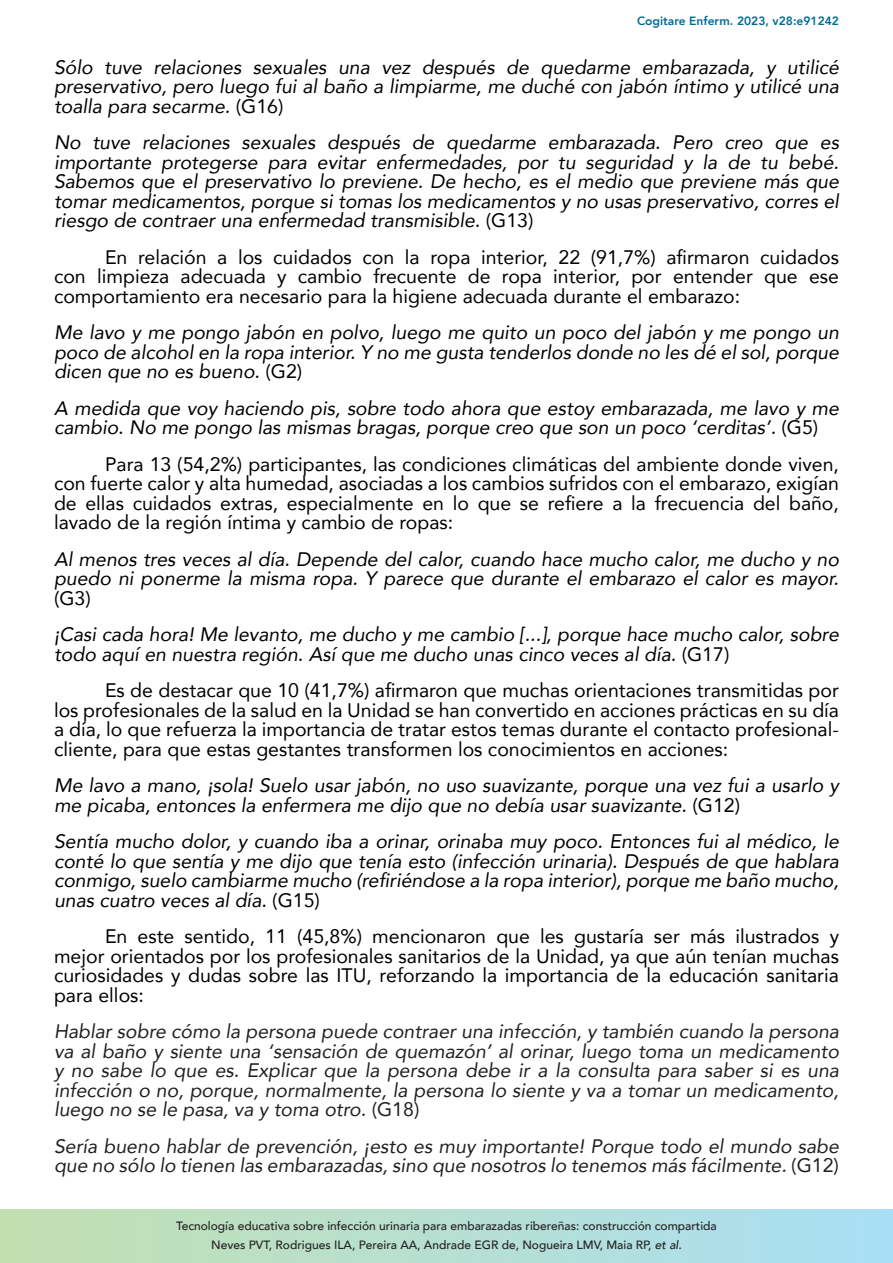
<style>
.page{position:relative;width:893px;height:1263px;background:#fff}
.page>*{position:absolute;margin:0;border:0;box-sizing:border-box;transform-origin:0 0}
.t1{font:italic 19.5px/19.5px "Avenir";color:#000;text-align:justify}
.t2{font:19.5px/19.5px "Avenir";color:#000;text-align:justify}
.t3{font:italic 19.5px/19.5px "Avenir";color:#231f20;text-align:justify}
.t4{font:500 12px/18.6px "Avenir";color:#231f20;text-align:center}
.t5{font:800 12px "Avenir";color:#006c95}
.s1{font-style:normal}
.s2{font-style:italic}
</style>
<div class="page">
<svg style="left:0;top:1209px;width:893px;height:54px;background:#b6dfd2"></svg>
<p class="t5" style="left:637px;top:10px;width:203px">Cogitare Enferm. 2023, v28:e91242</p>
<p class="t1" style="left:54px;top:57px;width:786px">Sólo tuve relaciones sexuales una vez después de quedarme embarazada, y utilicé preservativo, pero luego fui al baño a limpiarme, me duché con jabón íntimo y utilicé una toalla para secarme. <span class="s1">(G16)</span></p>
<p class="t1" style="left:54px;top:132px;width:786px">No tuve relaciones sexuales después de quedarme embarazada. Pero creo que es importante protegerse para evitar enfermedades, por tu seguridad y la de tu bebé.<br>Sabemos que el preservativo lo previene. De hecho, es el medio que previene más que tomar medicamentos, porque si tomas los medicamentos y no usas preservativo, corres el riesgo de contraer una enfermedad transmisible. <span class="s1">(G13)</span></p>
<p class="t2" style="left:54px;top:246px;width:786px;text-indent:51px">En relación a los cuidados con la ropa interior, 22 (91,7%) afirmaron cuidados con limpieza adecuada y cambio frecuente de ropa interior, por entender que ese comportamiento era necesario para la higiene adecuada durante el embarazo:</p>
<p class="t1" style="left:54px;top:322px;width:786px">Me lavo y me pongo jabón en polvo, luego me quito un poco del jabón y me pongo un poco de alcohol en la ropa interior. Y no me gusta tenderlos donde no les dé el sol, porque dicen que no es bueno. <span class="s1">(G2)</span></p>
<p class="t1" style="left:54px;top:398px;width:786px">A medida que voy haciendo pis, sobre todo ahora que estoy embarazada, me lavo y me cambio. No me pongo las mismas bragas, porque creo que son un poco ‘cerditas’. <span class="s1">(G5)</span></p>
<p class="t2" style="left:54px;top:453px;width:786px;text-indent:51px">Para 13 (54,2%) participantes, las condiciones climáticas del ambiente donde viven, con fuerte calor y alta humedad, asociadas a los cambios sufridos con el embarazo, exigían de ellas cuidados extras, especialmente en lo que se refiere a la frecuencia del baño, lavado de la región íntima y cambio de ropas:</p>
<p class="t1" style="left:54px;top:549px;width:786px">Al menos tres veces al día. Depende del calor, cuando hace mucho calor, me ducho y no puedo ni ponerme la misma ropa. Y parece que durante el embarazo el calor es mayor. <span class="s1">(G3)</span></p>
<p class="t1" style="left:54px;top:624px;width:786px">¡Casi cada hora! Me levanto, me ducho y me cambio [...], porque hace mucho calor, sobre todo aquí en nuestra región. Así que me ducho unas cinco veces al día. <span class="s1">(G17)</span></p>
<p class="t2" style="left:54px;top:680px;width:787px;text-indent:51px">Es de destacar que 10 (41,7%) afirmaron que muchas orientaciones transmitidas por los profesionales de la salud en la Unidad se han convertido en acciones prácticas en su día a día, lo que refuerza la importancia de tratar estos temas durante el contacto profesional&shy;cliente, para que estas gestantes transformen los conocimientos en acciones:</p>
<p class="t1" style="left:54px;top:775px;width:786px">Me lavo a mano, ¡sola! Suelo usar jabón, no uso suavizante, porque una vez fui a usarlo y me picaba, entonces la enfermera me dijo que no debía usar suavizante. <span class="s1">(G12)</span></p>
<p class="t1" style="left:54px;top:831px;width:786px">Sentía mucho dolor, y cuando iba a orinar, orinaba muy poco. Entonces fui al médico, le conté lo que sentía y me dijo que tenía esto (infección urinaria). Después de que hablara conmigo, suelo cambiarme mucho (refiriéndose a la ropa interior), porque me baño mucho, unas cuatro veces al día. <span class="s1">(G15)</span></p>
<p class="t2" style="left:54px;top:926px;width:787px;text-indent:51px">En este sentido, 11 (45,8%) mencionaron que les gustaría ser más ilustrados y mejor orientados por los profesionales sanitarios de la Unidad, ya que aún tenían muchas curiosidades y dudas sobre las ITU, reforzando la importancia de la educación sanitaria para ellos:</p>
<p class="t3" style="left:54px;top:1021px;width:786px">Hablar sobre cómo la persona puede contraer una infección, y también cuando la persona va al baño y siente una ‘sensación de quemazón’ al orinar, luego toma un medicamento y no sabe lo que es. Explicar que la persona debe ir a la consulta para saber si es una infección o no, porque, normalmente, la persona lo siente y va a tomar un medicamento, luego no se le pasa, va y toma otro. <span class="s1">(G18)</span></p>
<p class="t3" style="left:54px;top:1136px;width:786px">Sería bueno hablar de prevención, ¡esto es muy importante! Porque todo el mundo sabe que no sólo lo tienen las embarazadas, sino que nosotros lo tenemos más fácilmente. <span class="s1">(G12)</span></p>
<p class="t4" style="left:176px;top:1216px;width:542px">Tecnología educativa sobre infección urinaria para embarazadas ribereñas: construcción compartida<br>Neves PVT, Rodrigues ILA, Pereira AA, Andrade EGR de, Nogueira LMV, Maia RP, <span class="s2">et al.</span></p>
</div>
